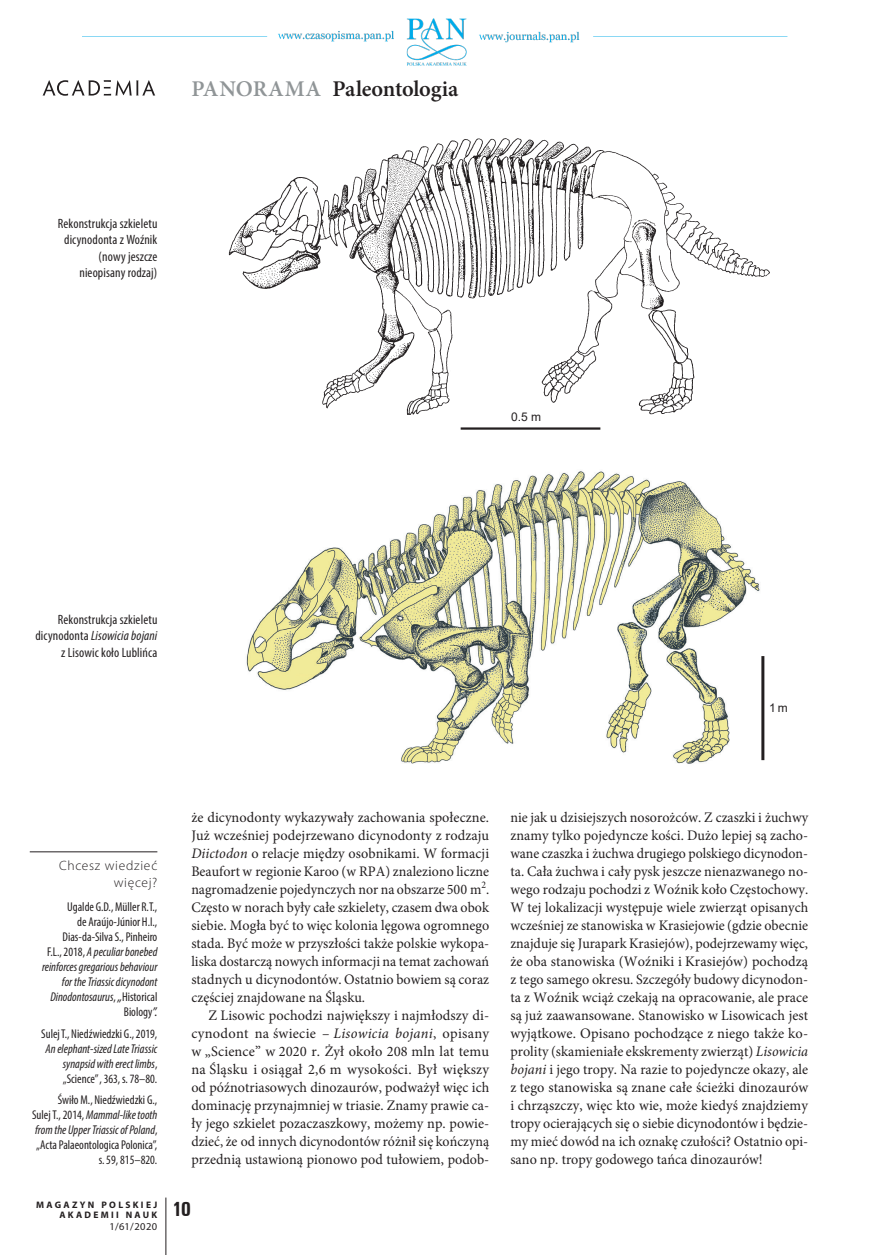
<style>
.page{position:relative;width:872px;height:1255px;background:#fff}
.page>*{position:absolute;margin:0;border:0;box-sizing:border-box;transform-origin:0 0}
.t1{font:600 22.5px "Minion Pro";letter-spacing:-.01em;color:#231f20}
.t2{font:700 condensed 21px "Unitus TEE";color:#231f20}
.t3{font:14.55px/18px "Minion Pro";letter-spacing:.005em;color:#231f20;text-align:justify;scale:.96 1}
.t4{font:14.55px/18px "Minion Pro";letter-spacing:.005em;color:#231f20;text-align:justify}
.t5{font:condensed 13.5px/16.5px "Myriad Pro";letter-spacing:.01em;color:#231f20;text-align:right}
.t6{font:300 13.5px/16.5px "Myriad Pro";letter-spacing:.055em;color:#231f20;text-align:right}
.t7{font:condensed 12.75px/15px "Myriad Pro";color:#231f20;text-align:right}
.t8{font:italic condensed 12.75px/15px "Myriad Pro";color:#231f20;text-align:justify}
.t9{font:12px "Arial";color:#231f20}
.t10{font:10.5px "Myriad Pro";letter-spacing:.045em;color:#231f20}
.t11{font:700 9.45px/10.5px "Myriad Pro";letter-spacing:.245em;color:#231f20;text-align:right}
.s1{color:#909597}
.s2{font-style:italic}
.s3{font-style:italic;font-stretch:normal}
.s4{font-style:normal}
</style>
<div class="page">
<img style="left:82px;top:18px;width:706px;height:48px">
<hr style="left:166px;top:1197px;width:1px;height:57px;background:#231f20">
<hr style="left:30px;top:851px;width:127px;height:1px;background:#231f20">
<img style="left:228px;top:138px;width:542px;height:277px">
<img style="left:246px;top:471px;width:514px;height:293px">
<hr style="left:460px;top:427px;width:140px;height:2px;background:#231f20">
<hr style="left:761px;top:656px;width:3px;height:104px;background:#231f20">
<svg style="left:43px;top:80px;width:112px;height:16px"></svg>
<h1 class="t1" style="left:191px;top:73px;width:268px"><span class="s1">PANORAMA</span> Paleontologia</h1>
<p class="t5" style="left:58px;top:215px;width:101px">Rekonstrukcja szkieletu dicynodonta z Woźnik (nowy jeszcze nieopisany rodzaj)</p>
<p class="t9" style="left:511px;top:409px;width:32px">0.5 m</p>
<p class="t5" style="left:35px;top:611px;width:123px">Rekonstrukcja szkieletu dicynodonta <span class="s2">Lisowicia bojani </span>z Lisowic koło Lublińca</p>
<p class="t9" style="left:769px;top:700px;width:20px">1m</p>
<p class="t6" style="left:59px;top:857px;width:100px">Chcesz wiedzieć więcej?</p>
<p class="t7" style="left:42px;top:899px;width:117px">Ugalde G.D., Müller R.T.,<br>de Araújo-Júnior H.I.,<br>Dias-da-Silva S., Pinheiro<br>F.L., 2018, <span class="s2">A peculiar bonebed reinforces gregarious behaviour for the Triassic dicynodont<br>Dinodontosaurus</span>, <span class="s3">„</span>Historical<br>Biology<span class="s3">”.</span></p>
<p class="t7" style="left:41px;top:1025px;width:118px">Sulej T., Niedźwiedzki G., 2019,</p>
<p class="t8" style="left:63px;top:1040px;width:96px;text-indent:-17px">An elephant-sized Late Triassic synapsid with erect limbs<span class="s4">, „Science”, 363, s. 78–80.</span></p>
<p class="t7" style="left:32px;top:1092px;width:127px">Świło M., Niedźwiedzki G.,<br>Sulej T., 2014, <span class="s2">Mammal-like tooth from the Upper Triassic of Poland</span>, „Acta Palaeontologica Polonica”, s. 59, 815–820.</p>
<p class="t11" style="left:36px;top:1198px;width:123px">MAGAZYN POLSKIEJ<br>AKADEMII NAUK</p>
<p class="t10" style="left:110px;top:1220px;width:49px">1/61/2020</p>
<p class="t4" style="left:191px;top:808px;width:299px">że dicynodonty wykazywały zachowania społeczne.<br>Już wcześniej podejrzewano dicynodonty z rodzaju <span class="s2">Diictodon</span> o relacje między osobnikami. W formacji Beaufort w regionie Karoo (w RPA) znaleziono liczne nagromadzenie pojedynczych nor na obszarze 500 m<sup>2</sup>.<br>Często w norach były całe szkielety, czasem dwa obok siebie. Mogła być to więc kolonia lęgowa ogromnego stada. Być może w przyszłości także polskie wykopa&shy;liska dostarczą nowych informacji na temat zachowań stadnych u dicynodontów. Ostatnio bowiem są coraz częściej znajdowane na Śląsku.</p>
<p class="t4" style="left:191px;top:1006px;width:299px;text-indent:17px">Z Lisowic pochodzi największy i najmłodszy di&shy;cynodont na świecie – <span class="s2">Lisowicia bojani</span>, opisany w „Science” w 2020 r. Żył około 208 mln lat temu na Śląsku i osiągał 2,6 m wysokości. Był większy od późnotriasowych dinozaurów, podważył więc ich dominację przynajmniej w triasie. Znamy prawie ca&shy;ły jego szkielet pozaczaszkowy, możemy np. powie&shy;dzieć, że od innych dicynodontów różnił się kończyną przednią ustawioną pionowo pod tułowiem, podob-</p>
<h2 class="t2" style="left:172px;top:1196px;width:20px">10</h2>
<p class="t3" style="left:510px;top:808px;width:312px">nie jak u dzisiejszych nosorożców. Z czaszki i żuchwy znamy tylko pojedyncze kości. Dużo lepiej są zacho&shy;wane czaszka i żuchwa drugiego polskiego dicynodon&shy;ta. Cała żuchwa i cały pysk jeszcze nienazwanego no&shy;wego rodzaju pochodzi z Woźnik koło Częstochowy.<br>W tej lokalizacji występuje wiele zwierząt opisanych wcześniej ze stanowiska w Krasiejowie (gdzie obecnie znajduje się Jurapark Krasiejów), podejrzewamy więc, że oba stanowiska (Woźniki i Krasiejów) pochodzą z tego samego okresu. Szczegóły budowy dicynodon&shy;ta z Woźnik wciąż czekają na opracowanie, ale prace są już zaawansowane. Stanowisko w Lisowicach jest wyjątkowe. Opisano pochodzące z niego także ko&shy;prolity (skamieniałe ekskrementy zwierząt) <span class="s2">Lisowicia bojani</span> i jego tropy. Na razie to pojedyncze okazy, ale z tego stanowiska są znane całe ścieżki dinozaurów i chrząszczy, więc kto wie, może kiedyś znajdziemy tropy ocierających się o siebie dicynodontów i będzie&shy;my mieć dowód na ich oznakę czułości? Ostatnio opi&shy;sano np. tropy godowego tańca dinozaurów!</p>
</div>
